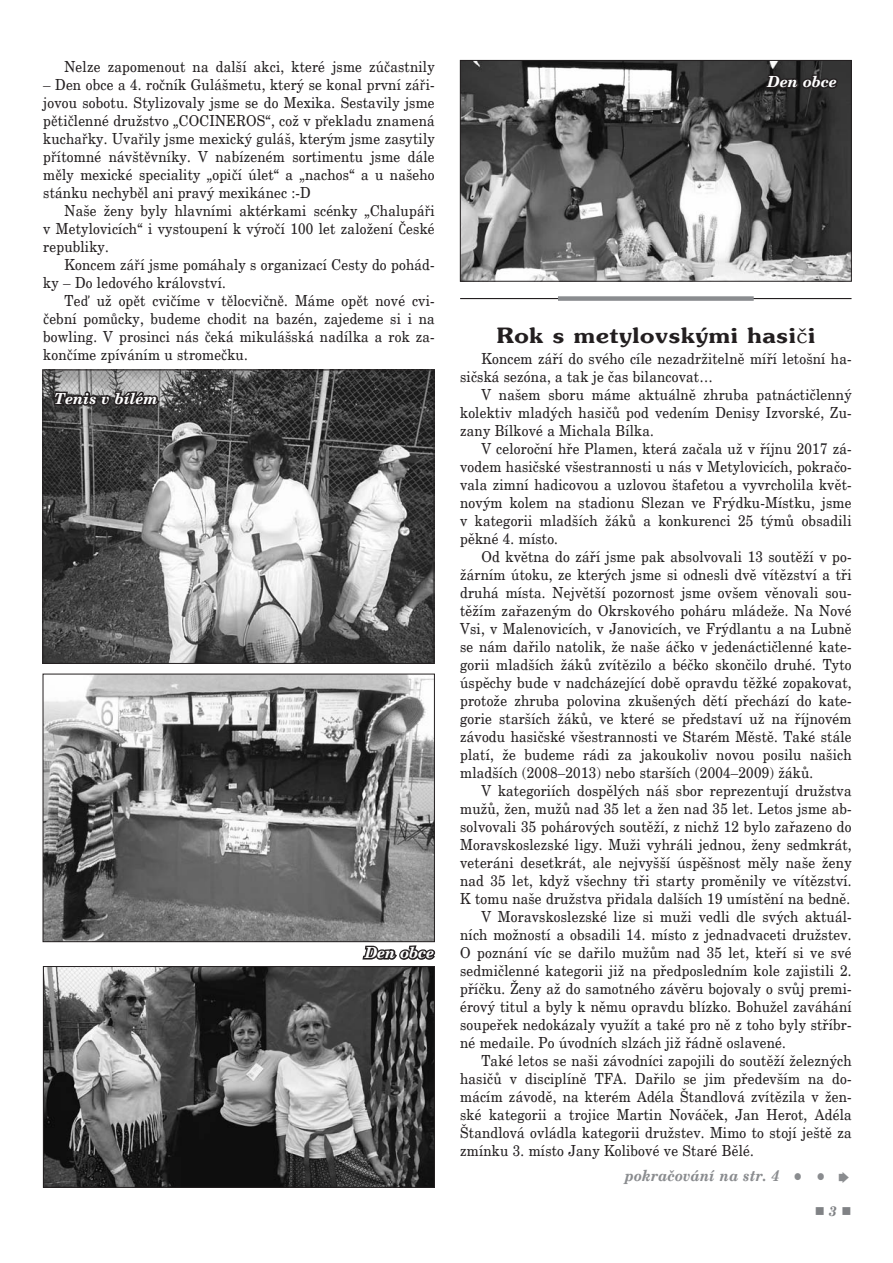
<style>
.page{position:relative;width:893px;height:1263px;background:#fff}
.page>*{position:absolute;margin:0;border:0;box-sizing:border-box;transform-origin:0 0}
.t1{font:21px "Southern CE Bold";letter-spacing:.035em;color:#231f20;scale:1.1 1}
.t2{font:15px/18px "New Brunswick CE";letter-spacing:.015em;color:#231f20;text-align:justify;scale:.9 1}
.t3{font:italic 15px "New Brunswick CE Bold";color:#fff}
.t4{font:italic 15px "New Brunswick CE Bold";letter-spacing:.015em;color:#8a8c8f;scale:.9 1}
.t5{font:italic 700 13.5px "New Brunswick";color:#808285}
.s1{font-family:"Cambria"}
.s2{font-family:"Southern CE"}
</style>
<div class="page">
<hr style="left:460px;top:298px;width:391px;height:1px;background:#231f20">
<div style="left:558px;top:296px;width:195px;height:5px;background:#8a8c8f"></div>
<img style="left:45px;top:372px;width:387px;height:289px">
<div style="left:43px;top:370px;width:391px;height:293px;border:1px solid #231f20"></div>
<svg style="left:52px;top:389px;width:109px;height:33px;background:#4e4d4d"></svg>
<img style="left:45px;top:676px;width:387px;height:263px">
<img style="left:45px;top:968px;width:387px;height:217px">
<div style="left:43px;top:966px;width:391px;height:221px;border:1px solid #231f20"></div>
<img style="left:462px;top:62px;width:387px;height:217px">
<div style="left:460px;top:60px;width:391px;height:221px;border:1px solid #231f20"></div>
<svg style="left:361px;top:945px;width:75px;height:28px"></svg>
<svg style="left:763px;top:72px;width:76px;height:31px;background:#2b292a"></svg>
<p class="t2" style="left:64px;top:57px;width:413px">Nelze zapomenout na další akci, které jsme zú<span class="s1">č</span>astnily</p>
<p class="t2" style="left:43px;top:75px;width:436px">– Den obce a 4. ro<span class="s1">č</span>ník Gulášmetu, který se konal první zá<span class="s1">ř</span>i&shy;jovou sobotu. Stylizovaly jsme se do Mexika. Sestavily jsme p<span class="s1">ě</span>ti<span class="s1">č</span>lenné družstvo „COCINEROS“, což v p<span class="s1">ř</span>ekladu znamená kucha<span class="s1">ř</span>ky. Uva<span class="s1">ř</span>ily jsme mexický guláš, kterým jsme zasytily p<span class="s1">ř</span>ítomné návšt<span class="s1">ě</span>vníky. V nabízeném sortimentu jsme dále m<span class="s1">ě</span>ly mexické speciality „opi<span class="s1">č</span>í úlet“ a „nachos“ a u našeho stánku nechyb<span class="s1">ě</span>l ani pravý mexikánec :-D</p>
<p class="t2" style="left:43px;top:201px;width:436px;text-indent:21px">Naše ženy byly hlavními aktérkami scénky „Chalupá<span class="s1">ř</span>i v Metylovicích“ i vystoupení k výro<span class="s1">č</span>í 100 let založení <span class="s1">Č</span>eské republiky.</p>
<p class="t2" style="left:43px;top:255px;width:436px;text-indent:21px">Koncem zá<span class="s1">ř</span>í jsme pomáhaly s organizací Cesty do pohád&shy;ky – Do ledového království.</p>
<p class="t2" style="left:43px;top:291px;width:436px;text-indent:21px">Te<span class="s1">ď</span> už op<span class="s1">ě</span>t cvi<span class="s1">č</span>íme v t<span class="s1">ě</span>locvi<span class="s1">č</span>n<span class="s1">ě</span>. Máme op<span class="s1">ě</span>t nové cvi&shy;<span class="s1">č</span>ební pom<span class="s1">ů</span>cky, budeme chodit na bazén, zajedeme si i na bowling. V prosinci nás <span class="s1">č</span>eká mikulášská nadílka a rok za&shy;kon<span class="s1">č</span>íme zpíváním u strome<span class="s1">č</span>ku.</p>
<p class="t3" style="left:55px;top:389px;width:105px">Tenis v bílém</p>
<p class="t3" style="left:365px;top:943px;width:71px">Den obce</p>
<p class="t3" style="left:767px;top:72px;width:71px">Den obce</p>
<h1 class="t1" style="left:496px;top:322px;width:291px">Rok s metylovskými hasi<span class="s2">č</span>i</h1>
<p class="t2" style="left:460px;top:349px;width:436px;text-indent:21px">Koncem září do svého cíle nezadržitelně míří letošní ha&shy;sičská sezóna, a tak je čas bilancovat…</p>
<p class="t2" style="left:460px;top:385px;width:436px;text-indent:21px">V našem sboru máme aktuálně zhruba patnáctičlenný kolektiv mladých hasičů pod vedením Denisy Izvorské, Zu&shy;zany Bílkové a Michala Bílka.</p>
<p class="t2" style="left:460px;top:439px;width:436px;text-indent:21px">V celoroční hře Plamen, která začala už v říjnu 2017 zá&shy;vodem hasičské všestrannosti u nás v Metylovicích, pokračo&shy;vala zimní hadicovou a uzlovou štafetou a vyvrcholila květ&shy;novým kolem na stadionu Slezan ve Frýdku-Místku, jsme v kategorii mladších žáků a konkurenci 25 týmů obsadili pěkné 4. místo.</p>
<p class="t2" style="left:460px;top:547px;width:436px;text-indent:21px">Od května do září jsme pak absolvovali 13 soutěží v po&shy;žárním útoku, ze kterých jsme si odnesli dvě vítězství a tři druhá místa. Největší pozornost jsme ovšem věnovali sou&shy;těžím zařazeným do Okrskového poháru mládeže. Na Nové Vsi, v Malenovicích, v Janovicích, ve Frýdlantu a na Lubně se nám dařilo natolik, že naše áčko v jedenáctičlenné kate&shy;gorii mladších žáků zvítězilo a béčko skončilo druhé. Tyto úspěchy bude v nadcházející době opravdu těžké zopakovat, protože zhruba polovina zkušených dětí přechází do kate&shy;gorie starších žáků, ve které se představí už na říjnovém závodu hasičské všestrannosti ve Starém Městě. Také stále platí, že budeme rádi za jakoukoliv novou posilu našich mladších (2008–2013) nebo starších (2004–2009) žáků.</p>
<p class="t2" style="left:481px;top:781px;width:413px">V kategoriích dospělých náš sbor reprezentují družstva</p>
<p class="t2" style="left:460px;top:799px;width:436px">mužů, žen, mužů nad 35 let a žen nad 35 let. Letos jsme ab-</p>
<p class="t2" style="left:460px;top:817px;width:436px">solvovali 35 pohárových soutěží, z nichž 12 bylo zařazeno do</p>
<p class="t2" style="left:460px;top:835px;width:436px">Moravskoslezské ligy. Muži vyhráli jednou, ženy sedmkrát,</p>
<p class="t2" style="left:460px;top:853px;width:436px">veteráni desetkrát, ale nejvyšší úspěšnost měly naše ženy</p>
<p class="t2" style="left:460px;top:871px;width:436px">nad 35 let, když všechny tři starty proměnily ve vítězství.</p>
<p class="t2" style="left:460px;top:889px;width:435px">K tomu naše družstva přidala dalších 19 umístění na bedně.</p>
<p class="t2" style="left:481px;top:907px;width:413px">V Moravskoslezské lize si muži vedli dle svých aktuál-</p>
<p class="t2" style="left:460px;top:925px;width:436px">ních možností a obsadili 14. místo z jednadvaceti družstev.</p>
<p class="t2" style="left:460px;top:943px;width:436px">O poznání víc se dařilo mužům nad 35 let, kteří si ve své</p>
<p class="t2" style="left:460px;top:961px;width:436px">sedmičlenné kategorii již na předposledním kole zajistili 2.</p>
<p class="t2" style="left:460px;top:979px;width:436px">příčku. Ženy až do samotného závěru bojovaly o svůj premi-</p>
<p class="t2" style="left:460px;top:997px;width:436px">érový titul a byly k němu opravdu blízko. Bohužel zaváhání</p>
<p class="t2" style="left:460px;top:1015px;width:436px">soupeřek nedokázaly využít a také pro ně z toho byly stříbr-</p>
<p class="t2" style="left:460px;top:1033px;width:363px">né medaile. Po úvodních slzách již řádně oslavené.</p>
<p class="t2" style="left:481px;top:1051px;width:413px">Také letos se naši závodníci zapojili do soutěží železných</p>
<p class="t2" style="left:460px;top:1069px;width:436px">hasičů v disciplíně TFA. Dařilo se jim především na do-</p>
<p class="t2" style="left:460px;top:1087px;width:436px">mácím závodě, na kterém Adéla Štandlová zvítězila v žen-</p>
<p class="t2" style="left:460px;top:1105px;width:436px">ské kategorii a trojice Martin Nováček, Jan Herot, Adéla</p>
<p class="t2" style="left:460px;top:1123px;width:436px">Štandlová ovládla kategorii družstev. Mimo to stojí ještě za</p>
<p class="t2" style="left:460px;top:1141px;width:328px">zmínku 3. místo Jany Kolibové ve Staré Bělé.</p>
<p class="t4" style="left:625px;top:1166px;width:223px">pokraèování na str. 4 ● ●</p>
<p class="t5" style="left:814px;top:1202px;width:38px">■ 3 ■</p>
</div>
